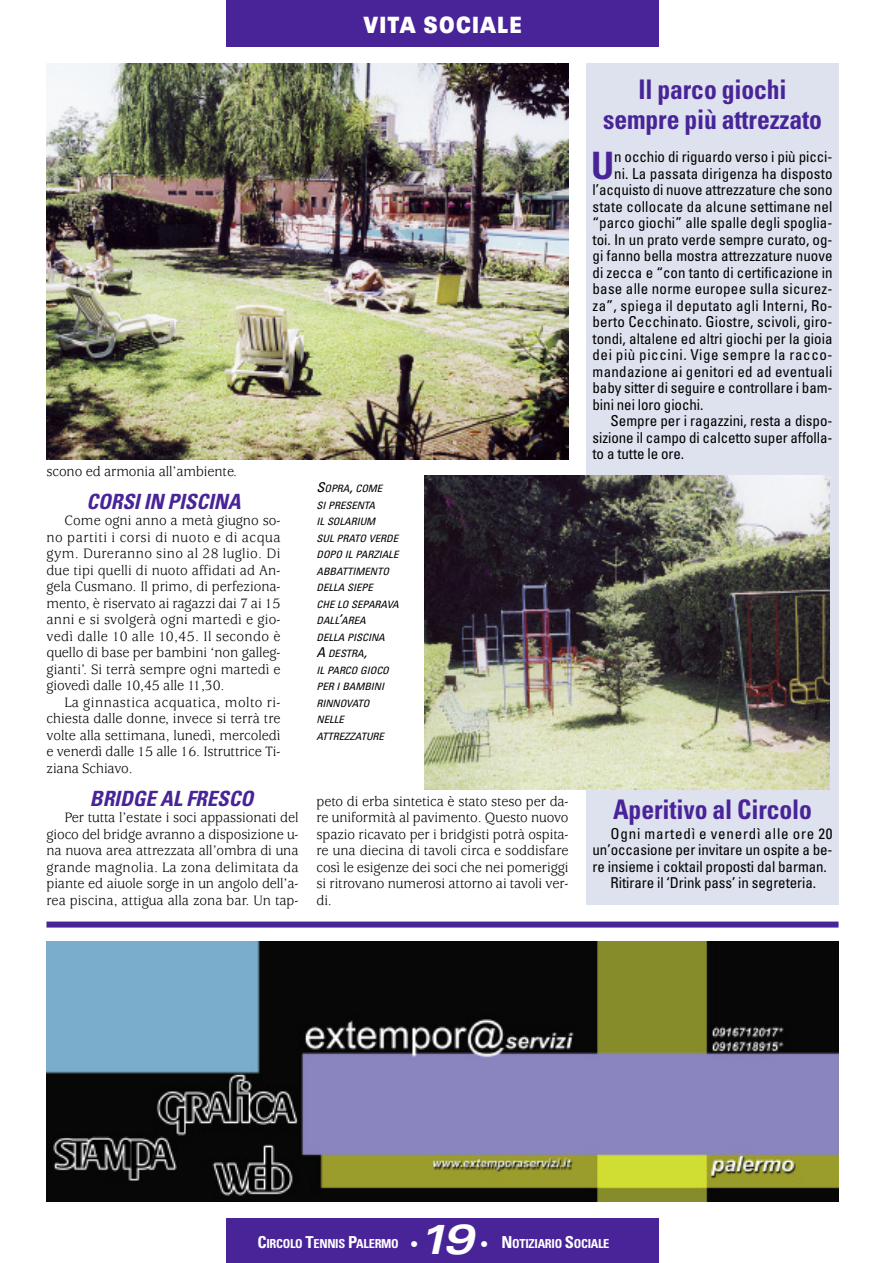
<style>
.page{position:relative;width:893px;height:1263px;background:#fff}
.page>*{position:absolute;margin:0;border:0;box-sizing:border-box;transform-origin:0 0}
.t1{font:italic 700 expanded 42px "Univers";color:#fff}
.t2{font:700 condensed 37.8px "Univers";color:#482498}
.t3{font:700 condensed 27px/30px "Univers";letter-spacing:-.005em;color:#482498;text-align:center;scale:.95 1}
.t4{font:900 expanded 22.5px "Univers";letter-spacing:.085em;color:#fff;scale:.65 1}
.t5{font:italic 700 condensed 21px "Univers";letter-spacing:-.005em;color:#482498}
.t6{font:15px/16.5px "Usherwood";letter-spacing:-.005em;color:#000;text-align:justify;scale:.95 1}
.t7{font:condensed 15px "Univers";color:#000}
.t8{font:condensed 15px "Univers";letter-spacing:.025em;color:#000}
.t9{font:condensed 15px "Univers";letter-spacing:.02em;color:#000}
.t10{font:condensed 15px "Univers";letter-spacing:.04em;color:#000}
.t11{font:condensed 15px "Univers";letter-spacing:.055em;color:#000}
.t12{font:700 condensed 12.3px "Univers";letter-spacing:-.025em;color:#fff}
.t13{font:italic condensed 10.2px/16.5px "Univers";letter-spacing:-.005em;color:#000;scale:1.07 1}
.s1{font-size:13.5px}
.s2{font-size:16.5px}
.s3{font-weight:900;font-stretch:normal;font-size:16.5px}
</style>
<div class="page">
<div style="left:226px;top:1218px;width:432px;height:45px;background:#482498"></div>
<div style="left:226px;top:0;width:432px;height:47px;background:#482498"></div>
<img style="left:46px;top:64px;width:522px;height:395px">
<div style="left:586px;top:63px;width:252px;height:842px;background:#dee1ee"></div>
<img style="left:424px;top:476px;width:406px;height:313px">
<div style="left:46px;top:921px;width:792px;height:6px;background:#482498"></div>
<img style="left:46px;top:941px;width:792px;height:261px">
<h3 class="t4" style="left:363px;top:17px;width:245px">VITA SOCIALE</h3>
<p class="t6" style="left:47px;top:464px;width:202px">scono ed armonia all’ambiente.</p>
<h3 class="t5" style="left:86px;top:493px;width:156px">CORSI IN PISCINA</h3>
<p class="t6" style="left:47px;top:514px;width:248px;text-indent:18px">Come ogni anno a metà giugno so&shy;no partiti i corsi di nuoto e di acqua gym. Dureranno sino al 28 luglio. Di due tipi quelli di nuoto affidati ad An&shy;gela Cusmano. Il primo, di perfeziona&shy;mento, è riservato ai ragazzi dai 7 ai 15 anni e si svolgerà ogni martedì e gio&shy;vedì dalle 10 alle 10,45. Il secondo è quello di base per bambini ‘non galleg&shy;gianti’. Si terrà sempre ogni martedì e giovedì dalle 10,45 alle 11,30.</p>
<p class="t6" style="left:47px;top:695px;width:248px;text-indent:18px">La ginnastica acquatica, molto ri&shy;chiesta dalle donne, invece si terrà tre volte alla settimana, lunedì, mercoledì e venerdì dalle 15 alle 16. Istruttrice Ti&shy;ziana Schiavo.</p>
<h3 class="t5" style="left:90px;top:790px;width:165px">BRIDGE AL FRESCO</h3>
<p class="t6" style="left:47px;top:811px;width:267px;text-indent:18px">Per tutta l’estate i soci appassionati del gioco del bridge avranno a disposizione u&shy;na nuova area attrezzata all’ombra di una grande magnolia. La zona delimitata da piante ed aiuole sorge in un angolo dell’a&shy;rea piscina, attigua alla zona bar. Un tap-</p>
<p class="t13" style="left:316px;top:481px;width:78px"><span class="s1">S</span>OPRA<span class="s1">,</span> COME<br>SI PRESENTA<br>IL SOLARIUM<br>SUL PRATO VERDE<br>DOPO IL PARZIALE<br>ABBATTIMENTO<br>DELLA SIEPE<br>CHE LO SEPARAVA<br>DALL<span class="s1">’</span>AREA<br>DELLA PISCINA<br><span class="s1">A</span> DESTRA<span class="s1">,<br></span>IL PARCO GIOCO<br>PER I BAMBINI<br>RINNOVATO<br>NELLE<br>ATTREZZATURE</p>
<p class="t6" style="left:317px;top:794px;width:267px">peto di erba sintetica è stato steso per da&shy;re uniformità al pavimento. Questo nuovo spazio ricavato per i bridgisti potrà ospita&shy;re una diecina di tavoli circa e soddisfare così le esigenze dei soci che nei pomeriggi si ritrovano numerosi attorno ai tavoli ver&shy;di.</p>
<h3 class="t3" style="left:603px;top:77px;width:232px">Il parco giochi sempre più attrezzato</h3>
<h2 class="t2" style="left:591px;top:151px;width:25px">U</h2>
<p class="t7" style="left:614px;top:151px;width:220px">n occhio di riguardo verso i più picci-</p>
<p class="t7" style="left:614px;top:168px;width:220px">ni. La passata dirigenza ha disposto</p>
<p class="t7" style="left:592px;top:184px;width:241px">l’acquisto di nuove attrezzature che sono</p>
<p class="t7" style="left:592px;top:201px;width:242px">state collocate da alcune settimane nel</p>
<p class="t7" style="left:592px;top:217px;width:242px">“parco giochi” alle spalle degli spoglia-</p>
<p class="t7" style="left:592px;top:234px;width:242px">toi. In un prato verde sempre curato, og-</p>
<p class="t7" style="left:592px;top:250px;width:241px">gi fanno bella mostra attrezzature nuove</p>
<p class="t7" style="left:592px;top:267px;width:241px">di zecca e “con tanto di certificazione in</p>
<p class="t7" style="left:592px;top:283px;width:242px">base alle norme europee sulla sicurez-</p>
<p class="t8" style="left:592px;top:300px;width:242px">za”, spiega il deputato agli Interni, Ro-</p>
<p class="t7" style="left:592px;top:316px;width:242px">berto Cecchinato. Giostre, scivoli, giro-</p>
<p class="t7" style="left:592px;top:333px;width:241px">tondi, altalene ed altri giochi per la gioia</p>
<p class="t10" style="left:592px;top:349px;width:242px">dei più piccini. Vige sempre la racco-</p>
<p class="t9" style="left:592px;top:366px;width:241px">mandazione ai genitori ed ad eventuali</p>
<p class="t7" style="left:592px;top:382px;width:242px">baby sitter di seguire e controllare i bam-</p>
<p class="t7" style="left:592px;top:399px;width:112px">bini nei loro giochi.</p>
<p class="t7" style="left:610px;top:415px;width:224px">Sempre per i ragazzini, resta a dispo-</p>
<p class="t7" style="left:592px;top:432px;width:242px">sizione il campo di calcetto super affolla-</p>
<p class="t7" style="left:592px;top:448px;width:93px">to a tutte le ore.</p>
<h3 class="t3" style="left:613px;top:797px;width:211px">Aperitivo al Circolo</h3>
<p class="t11" style="left:610px;top:828px;width:224px">Ogni martedì e venerdì alle ore 20</p>
<p class="t7" style="left:592px;top:844px;width:242px">un’occasione per invitare un ospite a be-</p>
<p class="t7" style="left:592px;top:861px;width:236px">re insieme i coktail proposti dal barman.</p>
<p class="t7" style="left:610px;top:877px;width:207px">Ritirare il ‘Drink pass’ in segreteria.</p>
<p class="t12" style="left:258px;top:1239px;width:162px"><span class="s2">C</span>IRCOLO <span class="s2">T</span>ENNIS <span class="s2">P</span>ALERMO <span class="s3">•</span></p>
<h1 class="t1" style="left:418px;top:1224px;width:57px">19</h1>
<p class="t12" style="left:480px;top:1239px;width:131px"><span class="s3">•</span> <span class="s2">N</span>OTIZIARIO <span class="s2">S</span>OCIALE</p>
</div>
